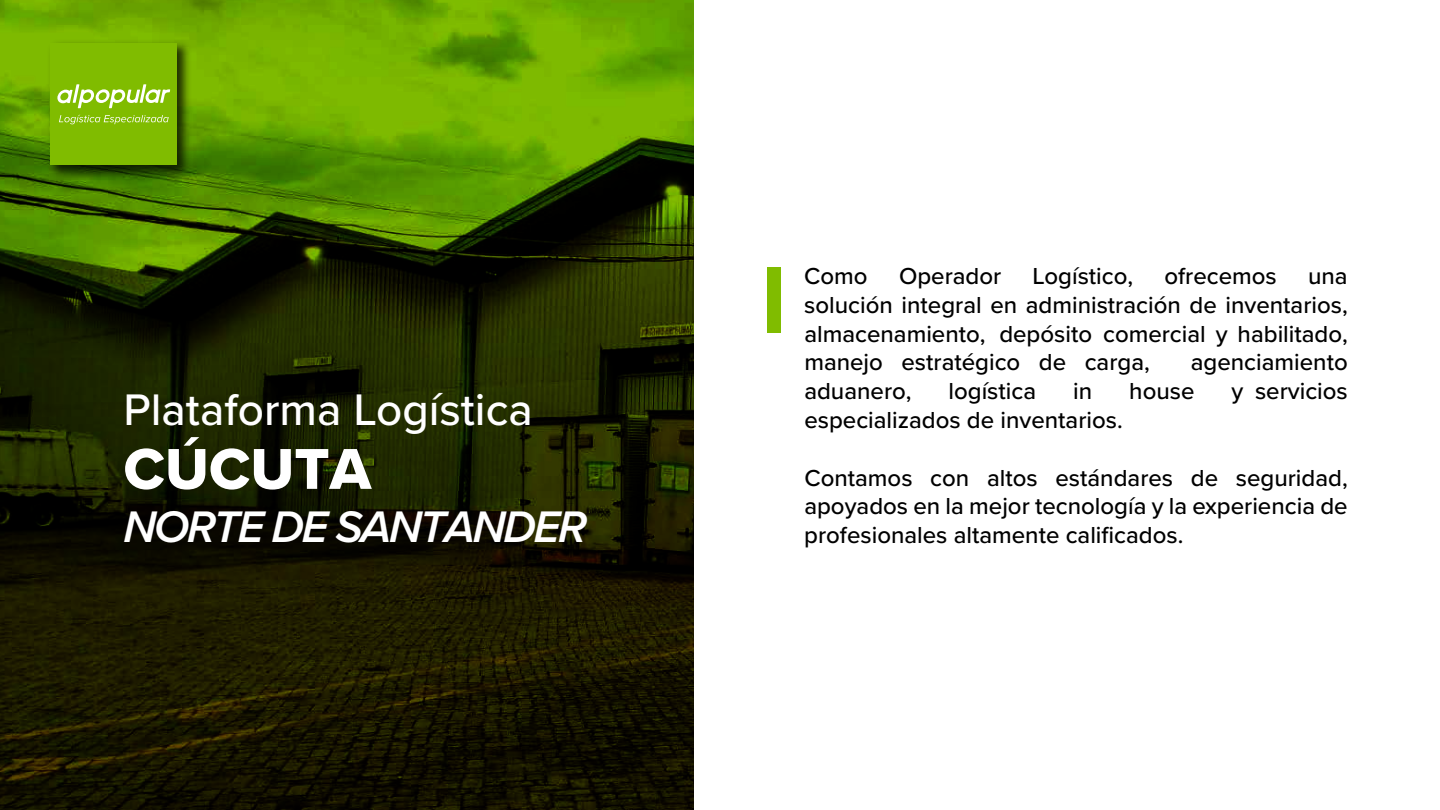
<style>
.page{position:relative;width:1440px;height:810px;background:#fff}
.page>*{position:absolute;margin:0;border:0;box-sizing:border-box;transform-origin:0 0}
.t1{font:59.7px "Proxima Nova Extrabld";color:#fff}
.t2{font:500 45.83px "Proxima Nova";color:#fff}
.t3{font:italic 600 45.83px "Proxima Nova";letter-spacing:-.05em;color:#fff}
.t4{font:500 24px/28.8px "Proxima Nova";color:#000;text-align:justify}
</style>
<div class="page">
<svg style="left:0;top:0;width:693px;height:810px;background:#2b3c00"></svg>
<div style="left:768px;top:267px;width:13px;height:66px;background:#80bc00"></div>
<img style="left:44px;top:37px;width:150px;height:145px">
<div style="left:51px;top:43px;width:126px;height:122px;background:#80bc00"></div>
<svg style="left:57px;top:84px;width:113px;height:24px"></svg>
<svg style="left:59px;top:115px;width:110px;height:9px"></svg>
<h2 class="t2" style="left:124px;top:375px;width:411px">Plataforma Logística</h2>
<h1 class="t1" style="left:124px;top:424px;width:249px">CÚCUTA</h1>
<h2 class="t3" style="left:124px;top:493px;width:465px">NORTE DE SANTANDER</h2>
<p class="t4" style="left:804px;top:261px;width:65px">Como</p>
<p class="t4" style="left:899px;top:261px;width:104px">Operador</p>
<p class="t4" style="left:1033px;top:261px;width:102px">Logístico,</p>
<p class="t4" style="left:1164px;top:261px;width:114px">ofrecemos</p>
<p class="t4" style="left:804px;top:261px;width:545px;text-indent:504px">una solución integral en administración de inventarios, almacenamiento, depósito comercial y habilitado, manejo estratégico de carga,</p>
<p class="t4" style="left:1191px;top:347px;width:158px">agenciamiento</p>
<p class="t4" style="left:804px;top:376px;width:109px">aduanero,</p>
<p class="t4" style="left:949px;top:376px;width:89px">logística</p>
<p class="t4" style="left:1073px;top:376px;width:21px">in</p>
<p class="t4" style="left:1129px;top:376px;width:67px">house</p>
<p class="t4" style="left:1232px;top:376px;width:118px">y servicios</p>
<p class="t4" style="left:804px;top:405px;width:320px">especializados de inventarios.</p>
<p class="t4" style="left:804px;top:462px;width:545px">Contamos con altos estándares de seguridad, apoyados en la mejor tecnología y la experiencia de profesionales altamente calificados.</p>
</div>
